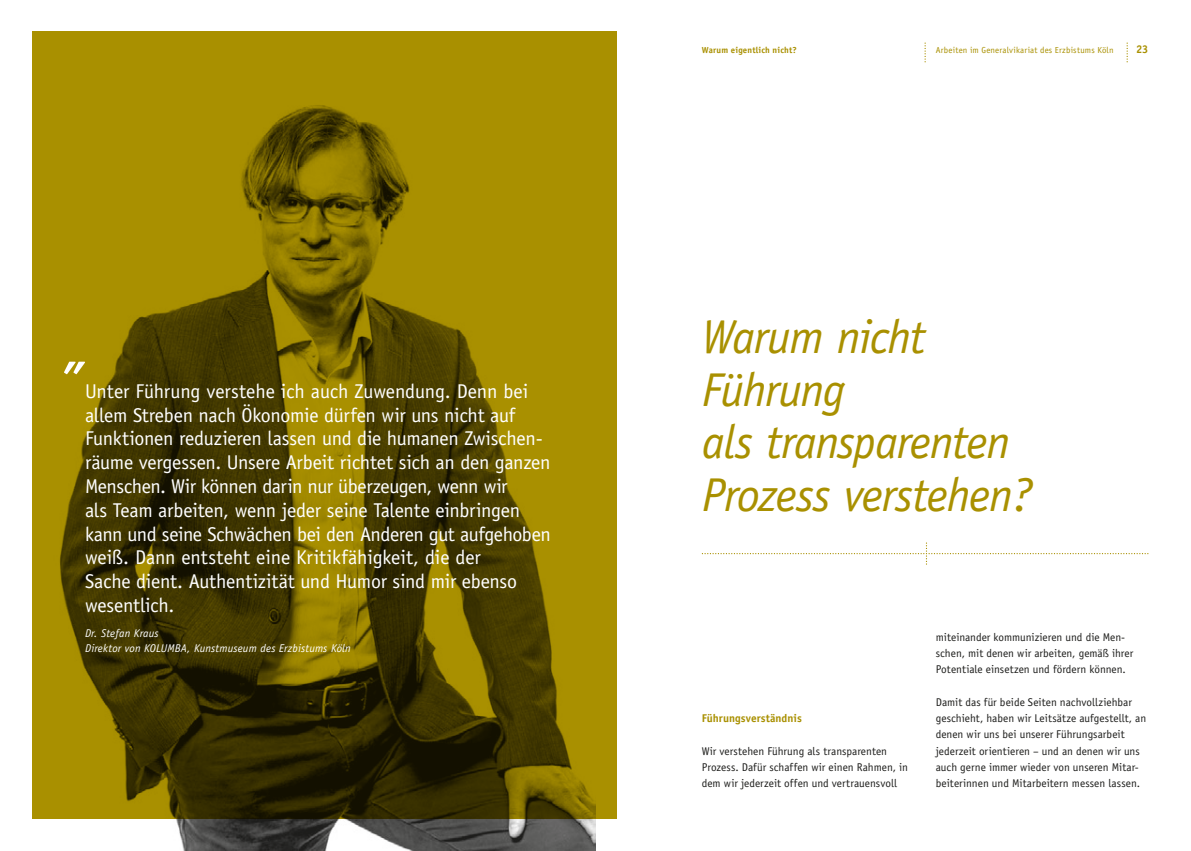
<style>
.page{position:relative;width:1191px;height:851px;background:#fff}
.page>*{position:absolute;margin:0;border:0;box-sizing:border-box;transform-origin:0 0}
.t1{font:italic 47.5px/52.5px "Officina Sans";letter-spacing:-.03em;color:#a99000}
.t2{font:20px/23.8px "Officina Sans";letter-spacing:-.015em;color:#fff}
.t3{font:11.25px/16.2px "Officina Sans";color:#1d1d1b}
.t4{font:italic 11.25px/15px "Officina Sans";letter-spacing:.01em;color:#fff}
.t5{font:700 11.25px "Officina Sans";color:#a99000}
.t6{font:8.75px "Officina Sans";letter-spacing:.02em;color:#a99000}
.t7{font:700 8.75px "Officina Sans";letter-spacing:.02em;color:#a99000}
</style>
<div class="page">
<img style="left:32px;top:31px;width:563px;height:819px">
<svg style="left:32px;top:32px;width:585px;height:787px;background:#786600"></svg>
<svg style="left:64px;top:361px;width:21px;height:13px"></svg>
<svg style="left:702px;top:542px;width:446px;height:22px"></svg>
<svg style="left:924px;top:43px;width:1px;height:19px"></svg>
<svg style="left:1126px;top:43px;width:1px;height:19px"></svg>
<p class="t2" style="left:85px;top:379px;width:467px">Unter Führung verstehe ich auch Zuwendung. Denn bei allem Streben nach Ökonomie dürfen wir uns nicht auf Funktionen reduzieren lassen und die humanen Zwischen&shy;räume vergessen. Unsere Arbeit richtet sich an den ganzen Menschen. Wir können darin nur überzeugen, wenn wir<br>als Team arbeiten, wenn jeder seine Talente einbringen kann und seine Schwächen bei den Anderen gut aufgehoben weiß. Dann entsteht eine Kritikfähigkeit, die der<br>Sache dient. Authentizität und Humor sind mir ebenso wesentlich.</p>
<p class="t4" style="left:85px;top:625px;width:267px">Dr. Stefan Kraus<br>Direktor von KOLUMBA, Kunstmuseum des Erzbistums Köln</p>
<p class="t7" style="left:702px;top:45px;width:97px">Warum eigentlich nicht?</p>
<p class="t6" style="left:935px;top:45px;width:179px">Arbeiten im Generalvikariat des Erzbistums Köln</p>
<p class="t5" style="left:1136px;top:42px;width:14px">23</p>
<h1 class="t1" style="left:702px;top:311px;width:333px">Warum nicht<br>Führung<br>als transparenten<br>Prozess verstehen?</h1>
<p class="t5" style="left:702px;top:711px;width:101px">Führungsverständnis</p>
<p class="t3" style="left:702px;top:742px;width:208px">Wir verstehen Führung als transparenten<br>Prozess. Dafür schaffen wir einen Rahmen, in dem wir jederzeit offen und vertrauensvoll</p>
<p class="t3" style="left:935px;top:628px;width:199px">miteinander kommunizieren und die Men&shy;schen, mit denen wir arbeiten, gemäß ihrer<br>Potentiale einsetzen und fördern können.</p>
<p class="t3" style="left:935px;top:693px;width:212px">Damit das für beide Seiten nachvollziehbar geschieht, haben wir Leitsätze aufgestellt, an denen wir uns bei unserer Führungsarbeit jederzeit orientieren – und an denen wir uns auch gerne immer wieder von unseren Mitar&shy;beiterinnen und Mitarbeitern messen lassen.</p>
</div>
